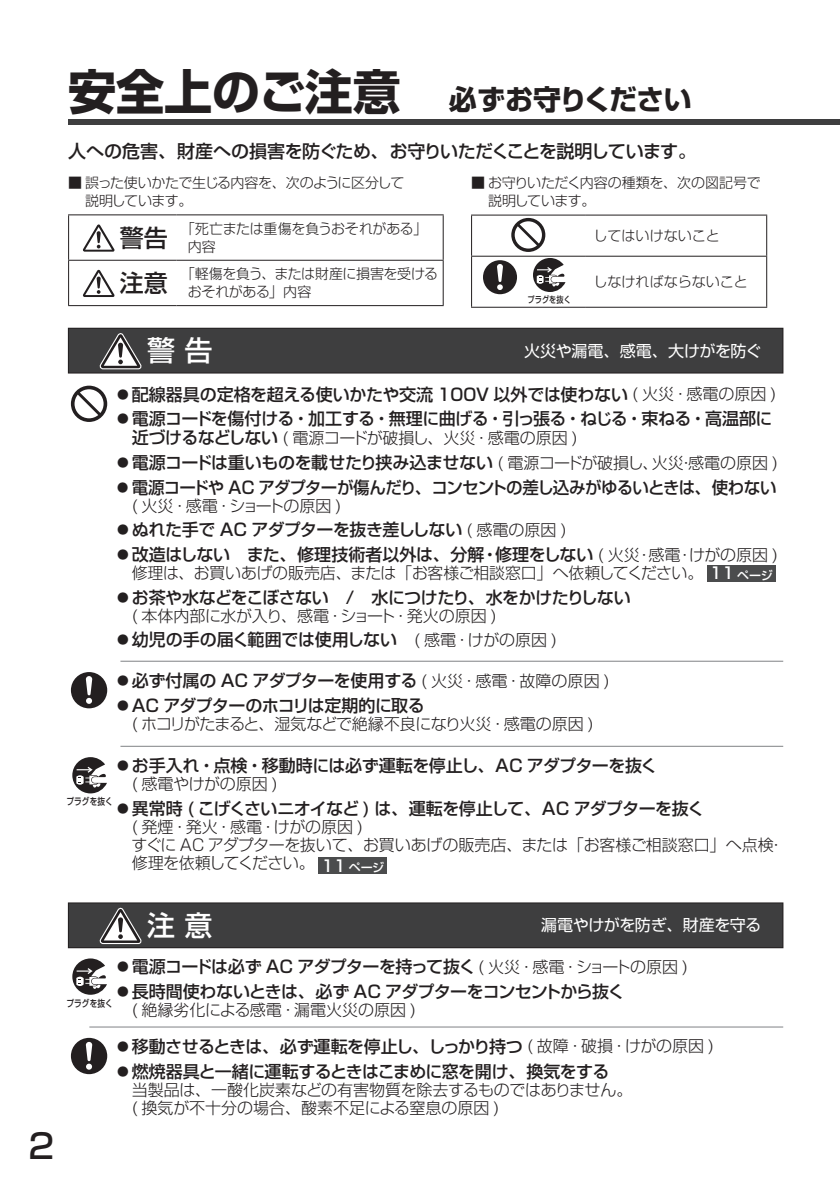
<style>
.page{position:relative;width:840px;height:1191px;background:#fff}
.page>*{position:absolute;margin:0;border:0;box-sizing:border-box;transform-origin:0 0}
.t1{font:500 34px "Shin Go Pro";color:#231f20}
.t2{font:700 28px "Shin Go Pro";letter-spacing:-.025em;color:#231f20}
.t3{font:500 28px "Shin Go Pro";color:#fff}
.t4{font:500 24px "Shin Go Pro";color:#231f20}
.t5{font:500 18px "Shin Go Pro";letter-spacing:-.03em;color:#231f20}
.t6{font:500 17px/24.6px "Shin Go Pro";letter-spacing:-.03em;color:#231f20}
.t7{font:500 17px "Shin Go Pro";letter-spacing:-.01em;color:#231f20}
.t8{font:300 16px/18px "Shin Go Pro";letter-spacing:-.015em;color:#231f20}
.t9{font:300 16px "Shin Go Pro";letter-spacing:-.035em;color:#231f20}
.t10{font:16px "Shin Go Pro";letter-spacing:-.03em;color:#fff}
.t11{font:300 14px/18px "Shin Go Pro";letter-spacing:-.02em;color:#231f20}
.t12{font:300 14px "Shin Go Pro";color:#231f20}
.t13{font:500 9.6px "Shin Go Pro";color:#231f20;scale:.8 1}
.t14{font:500 9px "Shin Go Pro";color:#231f20;scale:.8 1}
.s1{font-size:48px}
.s2{font-weight:300}
.s3{font-weight:300;font-size:16px}
.s4{font-weight:500;font-size:17px}
.s5{font-weight:500;color:#fff}
.s6{font-weight:500;font-size:12px;color:#fff}
</style>
<div class="page">
<div style="left:68px;top:119px;width:771px;height:6px;background:#3e3e3f"></div>
<div style="left:71px;top:386px;width:36px;height:36px;background:#231f20;border-radius:50%"></div>
<svg style="left:74px;top:389px;width:29px;height:29px"></svg>
<div style="left:71px;top:672px;width:36px;height:36px;background:#231f20;border-radius:50%"></div>
<svg style="left:86px;top:676px;width:6px;height:28px"></svg>
<div style="left:706px;top:565px;width:68px;height:16px;background:#4b4c4d"></div>
<div style="left:318px;top:857px;width:68px;height:16px;background:#4b4c4d"></div>
<hr style="left:89px;top:1026px;width:693px;height:1px;background:#808285">
<hr style="left:120px;top:660px;width:662px;height:1px;background:#808285">
<hr style="left:120px;top:746px;width:662px;height:1px;background:#808285">
<svg style="left:72px;top:757px;width:35px;height:36px"></svg>
<div style="left:68px;top:328px;width:714px;height:45px;background:#3e3e3f"></div>
<div style="left:68px;top:328px;width:714px;height:45px;border:1px solid #231f20"></div>
<div style="left:68px;top:903px;width:714px;height:44px;background:#3e3e3f"></div>
<div style="left:68px;top:902px;width:714px;height:46px;border:1px solid #231f20"></div>
<svg style="left:99px;top:333px;width:43px;height:41px"></svg>
<svg style="left:99px;top:907px;width:43px;height:41px"></svg>
<svg style="left:72px;top:958px;width:35px;height:36px"></svg>
<div style="left:71px;top:1037px;width:36px;height:37px;background:#231f20;border-radius:50%"></div>
<svg style="left:86px;top:1042px;width:6px;height:27px"></svg>
<hr style="left:471px;top:215px;width:113px;height:1px;background:#231f20">
<hr style="left:471px;top:216px;width:1px;height:40px;background:#231f20">
<hr style="left:584px;top:215px;width:182px;height:1px;background:#231f20">
<hr style="left:765px;top:216px;width:1px;height:40px;background:#231f20">
<hr style="left:471px;top:256px;width:113px;height:1px;background:#231f20">
<hr style="left:471px;top:257px;width:1px;height:50px;background:#231f20">
<hr style="left:584px;top:256px;width:182px;height:1px;background:#231f20">
<hr style="left:765px;top:257px;width:1px;height:50px;background:#231f20">
<hr style="left:471px;top:307px;width:113px;height:1px;background:#231f20">
<hr style="left:584px;top:307px;width:182px;height:1px;background:#231f20">
<svg style="left:511px;top:218px;width:34px;height:34px"></svg>
<svg style="left:514px;top:221px;width:27px;height:27px"></svg>
<div style="left:482px;top:260px;width:34px;height:34px;background:#231f20;border-radius:50%"></div>
<svg style="left:497px;top:264px;width:5px;height:26px"></svg>
<svg style="left:533px;top:258px;width:32px;height:34px"></svg>
<hr style="left:68px;top:214px;width:108px;height:1px;background:#231f20">
<hr style="left:68px;top:215px;width:1px;height:45px;background:#231f20">
<hr style="left:176px;top:214px;width:267px;height:1px;background:#231f20">
<hr style="left:442px;top:215px;width:1px;height:45px;background:#231f20">
<hr style="left:68px;top:260px;width:108px;height:1px;background:#231f20">
<hr style="left:68px;top:261px;width:1px;height:44px;background:#231f20">
<hr style="left:176px;top:260px;width:267px;height:1px;background:#231f20">
<hr style="left:442px;top:261px;width:1px;height:44px;background:#231f20">
<hr style="left:68px;top:305px;width:108px;height:1px;background:#231f20">
<hr style="left:176px;top:305px;width:267px;height:1px;background:#231f20">
<svg style="left:83px;top:224px;width:32px;height:28px"></svg>
<svg style="left:83px;top:269px;width:32px;height:28px"></svg>
<h2 class="t2" style="left:68px;top:77px;width:625px"><span class="s1">安全上のご注意　</span>必ずお守りください</h2>
<p class="t5" style="left:68px;top:136px;width:629px">人への危害、財産への損害を防ぐため、お守りいただくことを説明しています。</p>
<p class="t11" style="left:85px;top:171px;width:320px;text-indent:-17px">■ 誤った使いかたで生じる内容を、次のように区分して説明しています。</p>
<h3 class="t4" style="left:120px;top:218px;width:49px">警告</h3>
<p class="t11" style="left:188px;top:218px;width:234px">｢死亡または重傷を負うおそれがある｣内容</p>
<h3 class="t4" style="left:120px;top:263px;width:49px">注意</h3>
<p class="t11" style="left:188px;top:263px;width:252px">｢軽傷を負う、または財産に損害を受けるおそれがある｣内容</p>
<h2 class="t3" style="left:147px;top:328px;width:67px">警告</h2>
<p class="t11" style="left:488px;top:171px;width:274px;text-indent:-17px">■ お守りいただく内容の種類を、次の図記号で説明しています。</p>
<p class="t12" style="left:593px;top:224px;width:127px">してはいけないこと</p>
<p class="t14" style="left:527px;top:292px;width:56px">プラグを抜く</p>
<p class="t12" style="left:593px;top:270px;width:155px">しなければならないこと</p>
<p class="t10" style="left:524px;top:337px;width:239px">火災や漏電、感電、大けがを防ぐ</p>
<p class="t6" style="left:115px;top:380px;width:663px"><span class="s2">⿟</span>配線器具の定格を超える使いかたや交流 100V 以外では使わない <span class="s3">( 火災・感電の原因 ) </span><span class="s2">⿟</span>電源コードを傷付ける・加工する・無理に曲げる・引っ張る・ねじる・束ねる・高温部に</p>
<p class="t8" style="left:132px;top:427px;width:447px"><span class="s4">近づけるなどしない</span> ( 電源コードが破損し、火災・感電の原因 )</p>
<p class="t6" style="left:115px;top:448px;width:664px"><span class="s2">⿟</span>電源コードは重いものを載せたり挟み込ませない <span class="s3">( 電源コードが破損し、火災・感電の原因 ) </span><span class="s2">⿟</span>電源コードや AC アダプターが傷んだり、コンセントの差し込みがゆるいときは、使わない</p>
<p class="t8" style="left:132px;top:495px;width:211px">( 火災・感電・ショートの原因 )</p>
<p class="t6" style="left:115px;top:515px;width:664px"><span class="s2">⿟</span>ぬれた手で AC アダプターを抜き差ししない <span class="s3">( 感電の原因 )<br></span><span class="s2">⿟</span>改造はしない　また、修理技術者以外は、分解・修理をしない <span class="s3">( 火災・感電・けがの原因 )</span></p>
<p class="t8" style="left:132px;top:562px;width:642px">修理は、お買いあげの販売店、または｢お客様ご相談窓口｣へ依頼してください。 <span class="s5">11</span> <span class="s6">ページ</span></p>
<p class="t6" style="left:115px;top:583px;width:517px"><span class="s2">⿟</span>お茶や水などをこぼさない　/　水につけたり、水をかけたりしない</p>
<p class="t8" style="left:132px;top:605px;width:366px">( 本体内部に水が入り、感電・ショート・発火の原因 )</p>
<p class="t7" style="left:115px;top:626px;width:443px"><span class="s2">⿟</span>幼児の手の届く範囲では使用しない　<span class="s3">( 感電・けがの原因 )</span></p>
<p class="t6" style="left:115px;top:666px;width:496px"><span class="s2">⿟</span>必ず付属の AC アダプターを使用する <span class="s3">( 火災・感電・故障の原因 ) </span><span class="s2">⿟</span>AC アダプターのホコリは定期的に取る</p>
<p class="t9" style="left:132px;top:710px;width:463px">( ホコリがたまると、湿気などで絶縁不良になり火災・感電の原因 )</p>
<p class="t6" style="left:115px;top:751px;width:544px"><span class="s2">⿟</span>お手入れ・点検・移動時には必ず運転を停止し、AC アダプターを抜く</p>
<p class="t8" style="left:132px;top:773px;width:148px">( 感電やけがの原因 )</p>
<p class="t6" style="left:115px;top:794px;width:591px"><span class="s2">⿟</span>異常時 ( こげくさいニオイなど ) は、運転を停止して、AC アダプターを抜く</p>
<p class="t8" style="left:131px;top:816px;width:653px">( 発煙・発火・感電・けがの原因 )<br>すぐに AC アダプターを抜いて、お買いあげの販売店、または｢お客様ご相談窓口｣へ点検・修理を依頼してください。 <span class="s5">11</span> <sub>ページ</sub></p>
<p class="t13" style="left:67px;top:794px;width:59px">プラグを抜く</p>
<h1 class="t1" style="left:28px;top:1117px;width:27px">2</h1>
<h2 class="t3" style="left:147px;top:902px;width:67px">注意</h2>
<p class="t10" style="left:541px;top:912px;width:221px">漏電やけがを防ぎ、財産を守る</p>
<p class="t6" style="left:115px;top:952px;width:574px"><span class="s2">⿟</span>電源コードは必ず AC アダプターを持って抜く <span class="s3">( 火災・感電・ショートの原因 ) </span><span class="s2">⿟</span>長時間使わないときは、必ず AC アダプターをコンセントから抜く</p>
<p class="t8" style="left:132px;top:999px;width:286px">( 絶縁劣化による感電・漏電火災の原因 )</p>
<p class="t13" style="left:67px;top:995px;width:59px">プラグを抜く</p>
<p class="t6" style="left:115px;top:1032px;width:600px"><span class="s2">⿟</span>移動させるときは、必ず運転を停止し、しっかり持つ <span class="s3">( 故障・破損・けがの原因 ) </span><span class="s2">⿟</span>燃焼器具と一緒に運転するときはこまめに窓を開け、換気をする</p>
<p class="t8" style="left:132px;top:1078px;width:502px">当製品は、一酸化炭素などの有害物質を除去するものではありません。( 換気が不十分の場合、酸素不足による窒息の原因 )</p>
</div>
